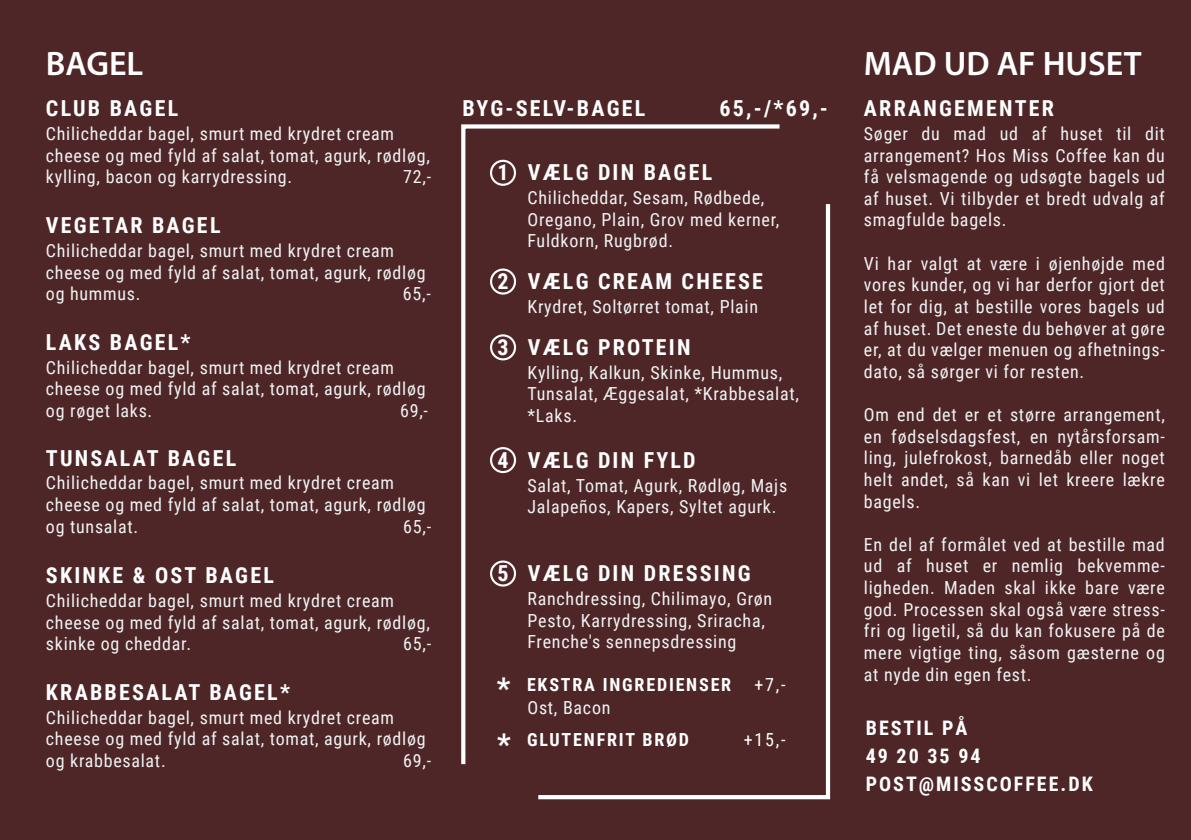
<style>
.page{position:relative;width:1191px;height:840px;background:#fff}
.page>*{position:absolute;margin:0;border:0;box-sizing:border-box;transform-origin:0 0}
.t1{font:600 34px "Myriad Pro";color:#fff}
.t2{font:700 22px "Roboto Condensed";letter-spacing:.1em;color:#fff}
.t3{font:700 20px/28px "Roboto Condensed";letter-spacing:.1em;color:#fff}
.t4{font:18px/21.6px "Roboto Condensed";letter-spacing:.04em;color:#f1f3f3}
.t5{font:700 18px "Roboto Condensed";letter-spacing:.1em;color:#fff}
.t6{font:18px "Roboto Condensed";color:#fff}
.s1{font-size:30px}
</style>
<div class="page">
<div style="left:0;top:0;width:1191px;height:839px;background:#4e2628"></div>
<div style="left:490px;top:160px;width:26px;height:26px;border:2px solid #fff;border-radius:50%"></div>
<div style="left:490px;top:268px;width:26px;height:26px;border:2px solid #fff;border-radius:50%"></div>
<div style="left:490px;top:334px;width:26px;height:26px;border:2px solid #fff;border-radius:50%"></div>
<div style="left:490px;top:560px;width:26px;height:26px;border:2px solid #fff;border-radius:50%"></div>
<div style="left:490px;top:447px;width:26px;height:26px;border:2px solid #fff;border-radius:50%"></div>
<div style="left:461px;top:124px;width:369px;height:674px;border:4px solid #fff"></div>
<h1 class="t1" style="left:46px;top:41px;width:99px">BAGEL</h1>
<p class="t2" style="left:46px;top:93px;width:134px">CLUB BAGEL</p>
<p class="t4" style="left:46px;top:122px;width:385px">Chilicheddar bagel, smurt med krydret cream cheese og med fyld af salat, tomat, agurk, rødløg, kylling, bacon og karrydressing.</p>
<p class="t4" style="left:403px;top:165px;width:29px">72,-</p>
<p class="t2" style="left:46px;top:209px;width:176px">VEGETAR BAGEL</p>
<p class="t4" style="left:46px;top:239px;width:381px">Chilicheddar bagel, smurt med krydret cream cheese og med fyld af salat, tomat, agurk, rødløg og hummus.</p>
<p class="t4" style="left:403px;top:282px;width:29px">65,-</p>
<p class="t2" style="left:46px;top:326px;width:146px">LAKS BAGEL*</p>
<p class="t4" style="left:46px;top:356px;width:381px">Chilicheddar bagel, smurt med krydret cream cheese og med fyld af salat, tomat, agurk, rødløg og røget laks.</p>
<p class="t4" style="left:400px;top:399px;width:29px">69,-</p>
<p class="t2" style="left:46px;top:443px;width:192px">TUNSALAT BAGEL</p>
<p class="t4" style="left:46px;top:471px;width:381px">Chilicheddar bagel, smurt med krydret cream cheese og med fyld af salat, tomat, agurk, rødløg og tunsalat.</p>
<p class="t4" style="left:403px;top:514px;width:29px">65,-</p>
<p class="t2" style="left:46px;top:559px;width:229px">SKINKE &amp; OST BAGEL</p>
<p class="t4" style="left:46px;top:589px;width:385px">Chilicheddar bagel, smurt med krydret cream cheese og med fyld af salat, tomat, agurk, rødløg, skinke og cheddar.</p>
<p class="t4" style="left:403px;top:632px;width:29px">65,-</p>
<p class="t2" style="left:46px;top:676px;width:245px">KRABBESALAT BAGEL*</p>
<p class="t4" style="left:46px;top:705px;width:381px">Chilicheddar bagel, smurt med krydret cream cheese og med fyld af salat, tomat, agurk, rødløg og krabbesalat.</p>
<p class="t4" style="left:403px;top:748px;width:29px">69,-</p>
<h1 class="t1" style="left:864px;top:41px;width:279px">MAD UD AF HUSET</h1>
<p class="t2" style="left:462px;top:93px;width:184px">BYG-SELV-BAGEL</p>
<p class="t2" style="left:719px;top:93px;width:110px">65,-/*69,-</p>
<p class="t2" style="left:864px;top:93px;width:192px">ARRANGEMENTER</p>
<p class="t2" style="left:497px;top:157px;width:216px">1 VÆLG DIN BAGEL</p>
<p class="t4" style="left:527px;top:186px;width:253px">Chilicheddar, Sesam, Rødbede,<br>Oregano, Plain, Grov med kerner,<br>Fuldkorn, Rugbrød.</p>
<p class="t2" style="left:497px;top:266px;width:267px">2 VÆLG CREAM CHEESE</p>
<p class="t4" style="left:527px;top:295px;width:232px">Krydret, Soltørret tomat, Plain</p>
<p class="t2" style="left:497px;top:331px;width:194px">3 VÆLG PROTEIN</p>
<p class="t4" style="left:527px;top:361px;width:273px">Kylling, Kalkun, Skinke, Hummus,<br>Tunsalat, Æggesalat, *Krabbesalat, *Laks.</p>
<p class="t2" style="left:497px;top:444px;width:200px">4 VÆLG DIN FYLD</p>
<p class="t4" style="left:527px;top:473px;width:261px">Salat, Tomat, Agurk, Rødløg, Majs<br>Jalapeños, Kapers, Syltet agurk.</p>
<p class="t2" style="left:497px;top:557px;width:255px">5 VÆLG DIN DRESSING</p>
<p class="t4" style="left:527px;top:587px;width:246px">Ranchdressing, Chilimayo, Grøn<br>Pesto, Karrydressing, Sriracha,<br>Frenche's sennepsdressing</p>
<p class="t5" style="left:497px;top:671px;width:236px"><span class="s1">*</span> EKSTRA INGREDIENSER</p>
<p class="t6" style="left:754px;top:671px;width:33px">+7,-</p>
<p class="t5" style="left:497px;top:726px;width:193px"><span class="s1">*</span> GLUTENFRIT BRØD</p>
<p class="t6" style="left:743px;top:726px;width:43px">+15,-</p>
<p class="t4" style="left:527px;top:695px;width:84px">Ost, Bacon</p>
<p class="t4" style="left:864px;top:122px;width:302px;text-align:justify">Søger du mad ud af huset til dit arrangement? Hos Miss Coffee kan du få velsmagende og udsøgte bagels ud af huset. Vi tilbyder et bredt udvalg af smagfulde bagels.</p>
<p class="t4" style="left:864px;top:252px;width:302px;text-align:justify">Vi har valgt at være i øjenhøjde med vores kunder, og vi har derfor gjort det let for dig, at bestille vores bagels ud af huset. Det eneste du behøver at gøre er, at du vælger menuen og afhetnings&shy;dato, så sørger vi for resten.</p>
<p class="t4" style="left:864px;top:403px;width:302px;text-align:justify">Om end det er et større arrangement, en fødselsdagsfest, en nytårsforsam&shy;ling, julefrokost, barnedåb eller noget helt andet, så kan vi let kreere lækre bagels.</p>
<p class="t4" style="left:864px;top:532px;width:302px;text-align:justify">En del af formålet ved at bestille mad ud af huset er nemlig bekvemme&shy;ligheden. Maden skal ikke bare være god. Processen skal også være stress&shy;fri og ligetil, så du kan fokusere på de mere vigtige ting, såsom gæsterne og at nyde din egen fest.</p>
<p class="t3" style="left:865px;top:713px;width:228px">BESTIL PÅ<br>49 20 35 94<br>POST@MISSCOFFEE.DK</p>
</div>
